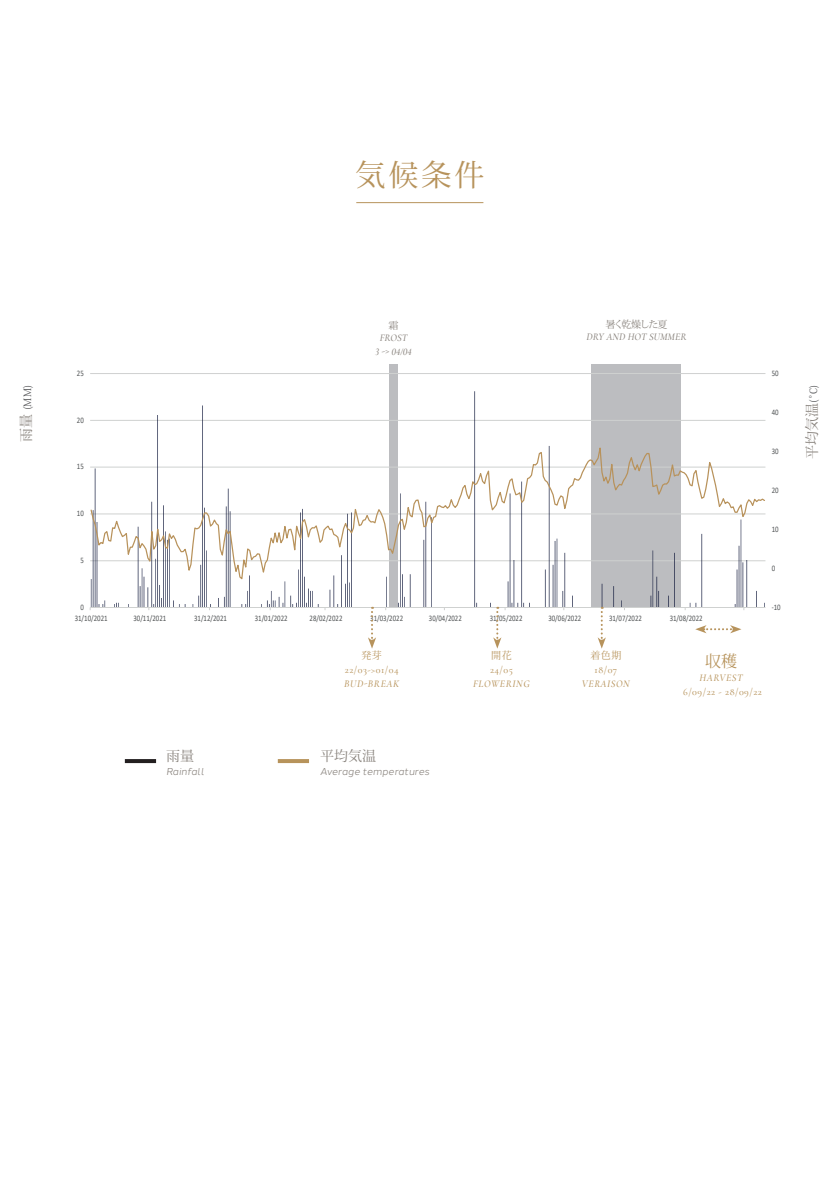
<style>
.page{position:relative;width:840px;height:1191px;background:#fff}
.page>*{position:absolute;margin:0;border:0;box-sizing:border-box;transform-origin:0 0}
.t1{font:30px "Koz Min Pr 6 N";color:#b7935c}
.t2{font:16px "Koz Min Pr 6 N";color:#b7935b}
.t3{font:14px "Koz Min Pr 6 N";color:#87817b}
.t4{font:500 10px/14px "Cormorant Garamond";letter-spacing:.05em;color:#b7935b;text-align:center}
.t5{font:italic 500 10px/14px "Cormorant Garamond";letter-spacing:.06em;color:#b7935b;text-align:center}
.t6{font:italic 500 10px/12px "Cormorant Garamond";letter-spacing:.01em;color:#87817b;text-align:center}
.t7{font:italic 10px "Halcom";color:#87817b}
.t8{font:10px "Koz Min Pr 6 N";color:#57585a}
.t9{font:8.4px "Calibri";color:#515455;scale:.81 1}
.s1{font-family:"Koz Min Pr 6 N";font-weight:400;font-style:normal}
.s2{font-size:14px;color:#87817b}
.s3{font-size:10px;color:#57585a}
.s4{font-style:normal}
.s5{font-family:"Koz Min Pr 6 N";font-weight:400}
.s6{font-style:italic}
</style>
<div class="page">
<hr style="left:356px;top:202px;width:127px;height:1px;background:#b7935c">
<div style="left:389px;top:364px;width:8px;height:243px;background:#bcbdc0"></div>
<div style="left:590px;top:364px;width:90px;height:243px;background:#bcbdc0"></div>
<hr style="left:90px;top:373px;width:675px;height:1px;background:#cfd1d0">
<hr style="left:90px;top:420px;width:675px;height:1px;background:#cfd1d0">
<svg style="left:91px;top:391px;width:666px;height:216px"></svg>
<hr style="left:90px;top:607px;width:675px;height:1px;background:#cfd1d0">
<svg style="left:90px;top:439px;width:675px;height:142px"></svg>
<svg style="left:125px;top:759px;width:31px;height:4px"></svg>
<hr style="left:278px;top:759px;width:31px;height:4px;background:#b7935b">
<svg style="left:368px;top:607px;width:8px;height:41px"></svg>
<svg style="left:493px;top:607px;width:12px;height:41px"></svg>
<svg style="left:597px;top:607px;width:8px;height:41px"></svg>
<svg style="left:695px;top:625px;width:46px;height:8px"></svg>
<p class="t9" style="left:77px;top:367px;width:10px">25</p>
<p class="t1" style="left:355px;top:158px;width:130px">気候条件</p>
<p class="t6" style="left:379px;top:320px;width:29px"><span class="s1">霜<br></span>FROST</p>
<p class="t6" style="left:375px;top:346px;width:38px">3 -&gt; 04/04</p>
<p class="t6" style="left:586px;top:318px;width:101px"><span class="s1">暑く乾燥した夏<br></span>DRY AND HOT SUMMER</p>
<p class="t9" style="left:771px;top:367px;width:10px">50</p>
<p class="t8" style="left:22px;top:442px;width:59px;rotate:-90deg"><span class="s2">雨量</span> (MM)</p>
<p class="t3" style="left:803px;top:458px;width:76px;rotate:-90deg">平均気温<span class="s3">(°C)</span></p>
<p class="t9" style="left:771px;top:406px;width:10px">40</p>
<p class="t9" style="left:77px;top:414px;width:10px">20</p>
<p class="t9" style="left:771px;top:445px;width:10px">30</p>
<p class="t9" style="left:77px;top:461px;width:10px">15</p>
<p class="t9" style="left:77px;top:507px;width:10px">10</p>
<p class="t9" style="left:80px;top:554px;width:6px">5</p>
<p class="t9" style="left:771px;top:484px;width:10px">20</p>
<p class="t9" style="left:771px;top:523px;width:10px">10</p>
<p class="t9" style="left:771px;top:562px;width:6px">0</p>
<p class="t9" style="left:80px;top:601px;width:6px">0</p>
<p class="t9" style="left:75px;top:612px;width:42px">31/10/2021</p>
<p class="t9" style="left:133px;top:612px;width:42px">30/11/2021</p>
<p class="t9" style="left:194px;top:612px;width:42px">31/12/2021</p>
<p class="t9" style="left:255px;top:612px;width:42px">31/01/2022</p>
<p class="t9" style="left:309px;top:612px;width:42px">28/02/2022</p>
<p class="t9" style="left:370px;top:612px;width:42px">31/03/2022</p>
<p class="t9" style="left:429px;top:612px;width:42px">30/04/2022</p>
<p class="t9" style="left:489px;top:612px;width:42px">31/05/2022</p>
<p class="t9" style="left:548px;top:612px;width:42px">30/06/2022</p>
<p class="t9" style="left:608px;top:612px;width:42px">31/07/2022</p>
<p class="t9" style="left:669px;top:612px;width:42px">31/08/2022</p>
<p class="t9" style="left:771px;top:601px;width:13px">-10</p>
<p class="t5" style="left:581px;top:649px;width:49px"><span class="s1">着色期<br></span><span class="s4">18/07<br></span>VERAISON</p>
<p class="t4" style="left:344px;top:649px;width:56px"><span class="s5">発芽<br></span>22/03-&gt;01/04<br><span class="s6">BUD-BREAK</span></p>
<p class="t5" style="left:473px;top:649px;width:58px"><span class="s1">開花<br></span><span class="s4">24/05<br></span>FLOWERING</p>
<p class="t2" style="left:704px;top:652px;width:33px">収穫</p>
<p class="t5" style="left:699px;top:670px;width:45px">HARVEST</p>
<p class="t4" style="left:682px;top:684px;width:80px">6/09/22 - 28/09/22</p>
<p class="t3" style="left:166px;top:748px;width:29px">雨量</p>
<p class="t7" style="left:166px;top:763px;width:40px">Rainfall</p>
<p class="t3" style="left:320px;top:747px;width:57px">平均気温</p>
<p class="t7" style="left:320px;top:763px;width:111px">Average temperatures</p>
</div>
